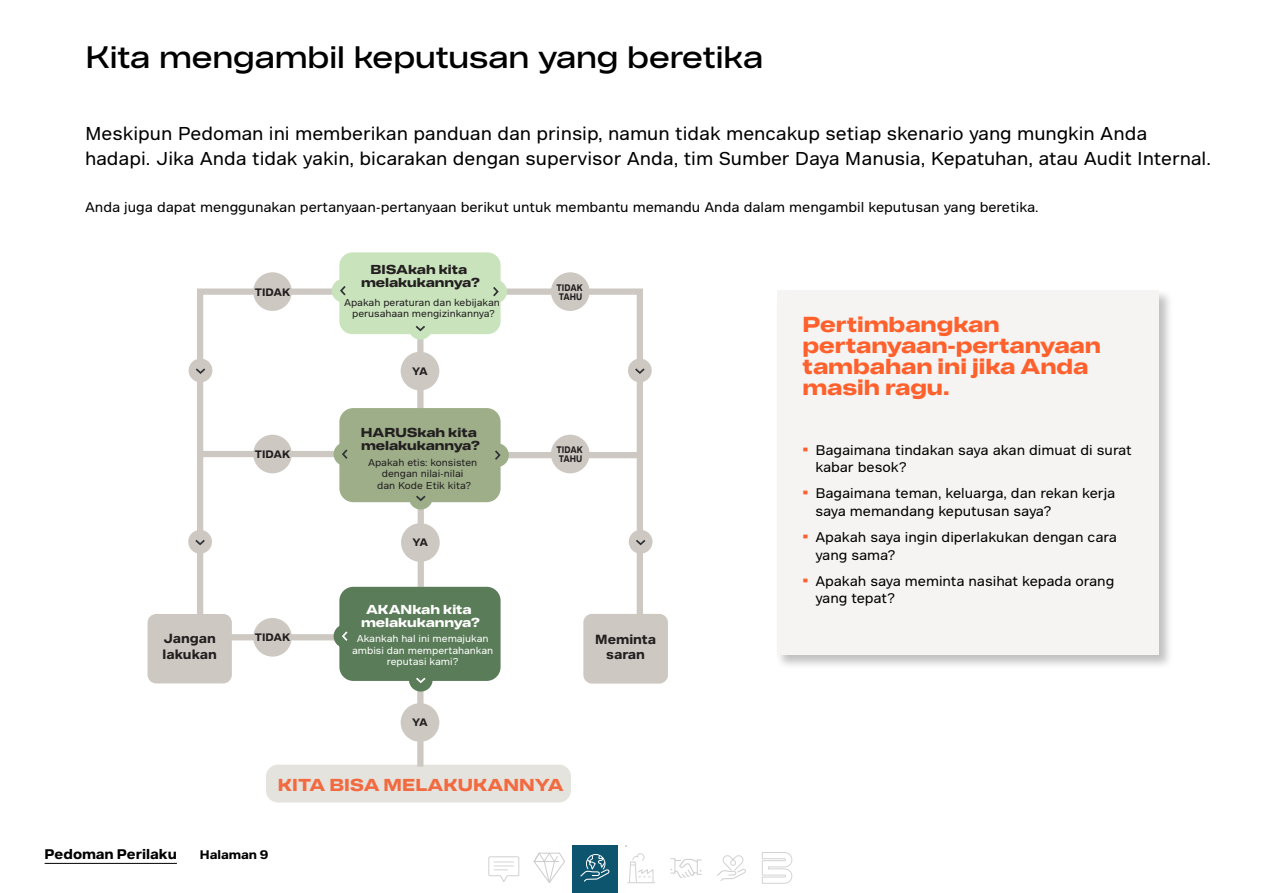
<style>
.page{position:relative;width:1263px;height:893px;background:#fff}
.page>*{position:absolute;margin:0;border:0;box-sizing:border-box;transform-origin:0 0}
.Title_X_X_-_Black_reg{font:30px "Bekaert Headline";color:#000}
.BRO_Title_white_post_it{font:700 21px/21px "Bekaert Headline";color:#ff602c}
.BRO_Intro_text{font:18px/25.5px "Bekaert Text";color:#000}
.t1{font:700 16.8px "Bekaert Headline";color:#f26a40}
.BRO_Body_text{font:13.5px/17.5px "Bekaert Text";color:#000}
.t2{font:700 13.5px "Bekaert Text";color:#000}
.t3{font:700 12.9px/15.5px "Bekaert Text";color:#231f20;text-align:center}
.t4{font:700 12.75px "Bekaert Text";color:#231f20}
.t5{font:700 12.6px/12.6px "Bekaert Headline";color:#231f20;text-align:center}
.t6{font:700 12.6px/12.6px "Bekaert Headline";color:#fff;text-align:center}
.t7{font:700 12px "Bekaert Text";color:#000}
.t8{font:700 10.5px "Bekaert Text";color:#231f20}
.t9{font:9.6px/11.6px "Bekaert Text";color:#231f20;text-align:center}
.t10{font:9.6px/11.6px "Bekaert Text";color:#fff;text-align:center}
.t11{font:700 9.15px/9.1px "Bekaert Text";color:#231f20;scale:.84 1}
.s1{font-weight:700;font-size:16.5px;color:#ff602c}
</style>
<div class="page">
<div style="left:266px;top:765px;width:305px;height:37px;background:#e5e3de;border-radius:12px"></div>
<div style="left:417px;top:330px;width:6px;height:85px;background:#cdc9c2"></div>
<svg style="left:194px;top:286px;width:152px;height:360px"></svg>
<svg style="left:494px;top:285px;width:151px;height:330px"></svg>
<div style="left:253px;top:272px;width:39px;height:39px;background:#cdc9c2;border-radius:50%"></div>
<div style="left:551px;top:272px;width:38px;height:39px;background:#cdc9c2;border-radius:50%"></div>
<div style="left:583px;top:614px;width:85px;height:70px;background:#cdc9c2;border-radius:9px"></div>
<div style="left:189px;top:359px;width:23px;height:23px;background:#cdc9c2;border-radius:50%"></div>
<svg style="left:196px;top:368px;width:9px;height:6px"></svg>
<div style="left:628px;top:359px;width:24px;height:23px;background:#cdc9c2;border-radius:50%"></div>
<svg style="left:635px;top:368px;width:10px;height:6px"></svg>
<div style="left:401px;top:352px;width:38px;height:38px;background:#cdc9c2;border-radius:50%"></div>
<div style="left:418px;top:501px;width:6px;height:86px;background:#cdc9c2"></div>
<div style="left:401px;top:523px;width:39px;height:39px;background:#cdc9c2;border-radius:50%"></div>
<div style="left:501px;top:452px;width:139px;height:6px;background:#cdc9c2"></div>
<div style="left:551px;top:435px;width:38px;height:38px;background:#cdc9c2;border-radius:50%"></div>
<div style="left:203px;top:451px;width:139px;height:6px;background:#cdc9c2"></div>
<div style="left:339px;top:252px;width:162px;height:82px;background:#c9e4bc;border-radius:13px"></div>
<div style="left:339px;top:408px;width:162px;height:94px;background:#9dae89;border-radius:14px"></div>
<div style="left:253px;top:435px;width:39px;height:38px;background:#cdc9c2;border-radius:50%"></div>
<div style="left:417px;top:681px;width:6px;height:86px;background:#cdc9c2"></div>
<div style="left:401px;top:703px;width:38px;height:39px;background:#cdc9c2;border-radius:50%"></div>
<div style="left:203px;top:634px;width:139px;height:6px;background:#cdc9c2"></div>
<div style="left:253px;top:618px;width:39px;height:39px;background:#cdc9c2;border-radius:50%"></div>
<div style="left:148px;top:614px;width:84px;height:69px;background:#cdc9c2;border-radius:9px"></div>
<div style="left:188px;top:530px;width:24px;height:24px;background:#cdc9c2;border-radius:50%"></div>
<svg style="left:195px;top:540px;width:10px;height:5px"></svg>
<div style="left:629px;top:530px;width:23px;height:24px;background:#cdc9c2;border-radius:50%"></div>
<svg style="left:636px;top:540px;width:9px;height:5px"></svg>
<div style="left:339px;top:587px;width:162px;height:94px;background:#5a7c58;border-radius:14px"></div>
<div style="left:483px;top:280px;width:24px;height:23px;background:#c9e4bc;border-radius:50%"></div>
<svg style="left:493px;top:287px;width:6px;height:9px"></svg>
<div style="left:332px;top:279px;width:23px;height:24px;background:#c9e4bc;border-radius:50%"></div>
<svg style="left:340px;top:286px;width:6px;height:9px"></svg>
<div style="left:408px;top:316px;width:24px;height:24px;background:#c9e4bc;border-radius:50%"></div>
<svg style="left:416px;top:326px;width:9px;height:5px"></svg>
<div style="left:485px;top:443px;width:24px;height:24px;background:#9dae89;border-radius:50%"></div>
<svg style="left:495px;top:450px;width:6px;height:10px"></svg>
<div style="left:334px;top:442px;width:23px;height:24px;background:#9dae89;border-radius:50%"></div>
<svg style="left:342px;top:449px;width:5px;height:10px"></svg>
<div style="left:409px;top:486px;width:24px;height:24px;background:#9dae89;border-radius:50%"></div>
<svg style="left:416px;top:496px;width:9px;height:5px"></svg>
<div style="left:334px;top:624px;width:23px;height:24px;background:#5a7c58;border-radius:50%"></div>
<svg style="left:342px;top:631px;width:5px;height:10px"></svg>
<div style="left:409px;top:668px;width:24px;height:23px;background:#5a7c58;border-radius:50%"></div>
<svg style="left:416px;top:678px;width:9px;height:5px"></svg>
<div style="left:776px;top:288px;width:397px;height:382px;background:#000;opacity:.25"></div>
<div style="left:777px;top:291px;width:382px;height:364px;background:#f5f4f2"></div>
<svg style="left:488px;top:856px;width:32px;height:26px"></svg>
<svg style="left:533px;top:852px;width:32px;height:31px"></svg>
<svg style="left:627px;top:853px;width:28px;height:31px"></svg>
<svg style="left:717px;top:855px;width:29px;height:26px"></svg>
<svg style="left:670px;top:858px;width:32px;height:20px"></svg>
<svg style="left:762px;top:852px;width:30px;height:32px"></svg>
<div style="left:572px;top:845px;width:46px;height:48px;background:#0d546f"></div>
<svg style="left:580px;top:854px;width:30px;height:28px"></svg>
<hr style="left:45px;top:863px;width:132px;height:1px;background:#000">
<p class="Title_X_X_-_Black_reg" style="left:85px;top:38px;width:680px">Kita mengambil keputusan yang beretika</p>
<p class="BRO_Intro_text" style="left:85px;top:121px;width:1127px">Meskipun Pedoman ini memberikan panduan dan prinsip, namun tidak mencakup setiap skenario yang mungkin Anda hadapi. Jika Anda tidak yakin, bicarakan dengan supervisor Anda, tim Sumber Daya Manusia, Kepatuhan, atau Audit Internal.</p>
<p class="BRO_Body_text" style="left:85px;top:198px;width:955px">Anda juga dapat menggunakan pertanyaan-pertanyaan berikut untuk membantu memandu Anda dalam mengambil keputusan yang beretika.</p>
<p class="t5" style="left:361px;top:264px;width:120px">BISAkah kita melakukannya?</p>
<p class="t8" style="left:255px;top:285px;width:37px">TIDAK</p>
<p class="t11" style="left:557px;top:283px;width:33px">TIDAK<br>TAHU</p>
<p class="t9" style="left:344px;top:296px;width:157px">Apakah peraturan dan kebijakan perusahaan mengizinkannya?</p>
<p class="t8" style="left:255px;top:447px;width:37px">TIDAK</p>
<p class="t8" style="left:412px;top:364px;width:17px">YA</p>
<p class="t5" style="left:361px;top:427px;width:120px;text-align:left">HARUSkah kita melakukannya?</p>
<p class="t9" style="left:368px;top:456px;width:111px">Apakah etis: konsisten dengan nilai-nilai<br>dan Kode Etik kita?</p>
<p class="t8" style="left:412px;top:536px;width:17px">YA</p>
<p class="t11" style="left:557px;top:445px;width:33px">TIDAK<br>TAHU</p>
<p class="t4" style="left:163px;top:631px;width:54px">Jangan</p>
<p class="t8" style="left:255px;top:631px;width:37px">TIDAK</p>
<p class="t4" style="left:163px;top:646px;width:56px">lakukan</p>
<p class="t6" style="left:361px;top:604px;width:120px">AKANkah kita melakukannya?</p>
<p class="t10" style="left:352px;top:633px;width:143px">Akankah hal ini memajukan ambisi dan mempertahankan reputasi kami?</p>
<p class="t8" style="left:412px;top:716px;width:17px">YA</p>
<p class="t1" style="left:278px;top:773px;width:287px">KITA BISA MELAKUKANNYA</p>
<p class="t2" style="left:45px;top:845px;width:134px">Pedoman Perilaku</p>
<p class="t7" style="left:200px;top:847px;width:70px">Halaman 9</p>
<p class="t3" style="left:595px;top:631px;width:62px">Meminta saran</p>
<p class="BRO_Title_white_post_it" style="left:802px;top:314px;width:300px">Pertimbangkan pertanyaan-pertanyaan tambahan ini jika Anda masih ragu.</p>
<p class="BRO_Body_text" style="left:815px;top:441px;width:318px;text-indent:-13px"><span class="s1">•</span> Bagaimana tindakan saya akan dimuat di surat kabar besok?</p>
<p class="BRO_Body_text" style="left:815px;top:485px;width:302px;text-indent:-13px"><span class="s1">•</span> Bagaimana teman, keluarga, dan rekan kerja saya memandang keputusan saya?</p>
<p class="BRO_Body_text" style="left:815px;top:528px;width:303px;text-indent:-13px"><span class="s1">•</span> Apakah saya ingin diperlakukan dengan cara yang sama?</p>
<p class="BRO_Body_text" style="left:815px;top:572px;width:300px;text-indent:-13px"><span class="s1">•</span> Apakah saya meminta nasihat kepada orang yang tepat?</p>
</div>
